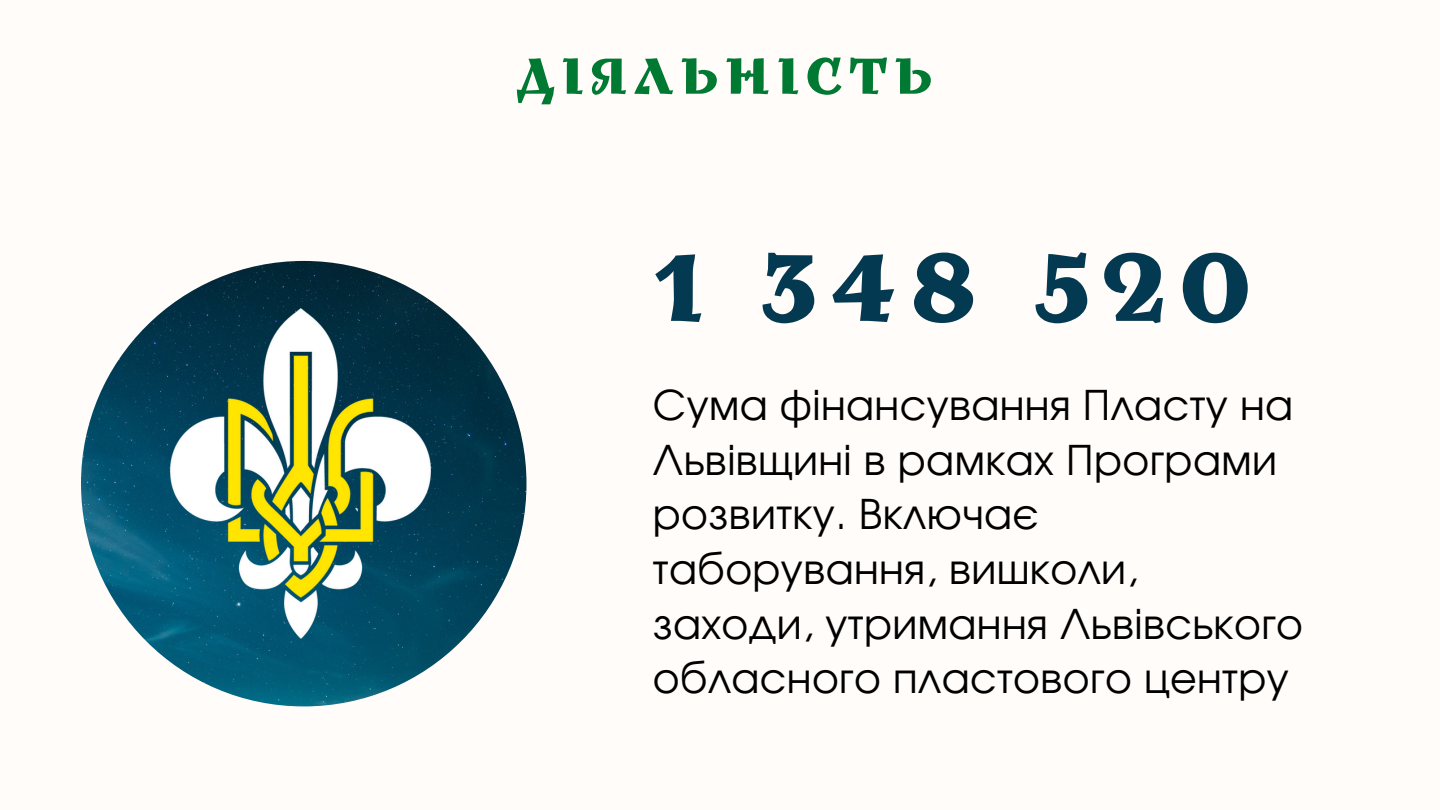
<style>
.page{position:relative;width:1440px;height:810px;background:#fffcfa}
.page>*{position:absolute;margin:0;border:0;box-sizing:border-box;transform-origin:0 0}
.t1{font:116.6px "Plast";letter-spacing:.07em;color:#043a51}
.t2{font:53px "Plast";letter-spacing:.11em;color:#007932}
.t3{font:41px/54.7px "Evolventa";letter-spacing:.01em;color:#000}
</style>
<div class="page">
<img style="left:81px;top:261px;width:446px;height:445px;border-radius:50%">
<img style="left:171px;top:309px;width:259px;height:330px">
<p class="t2" style="left:517px;top:51px;width:417px">ДІЯЛЬНІСТЬ</p>
<h1 class="t1" style="left:653px;top:228px;width:602px">1 348 520</h1>
<p class="t3" style="left:653px;top:380px;width:652px">Сума фінансування Пласту на<br>Львівщині в рамках Програми розвитку. Включає таборування, вишколи, заходи, утримання Львівського обласного пластового центру</p>
</div>
